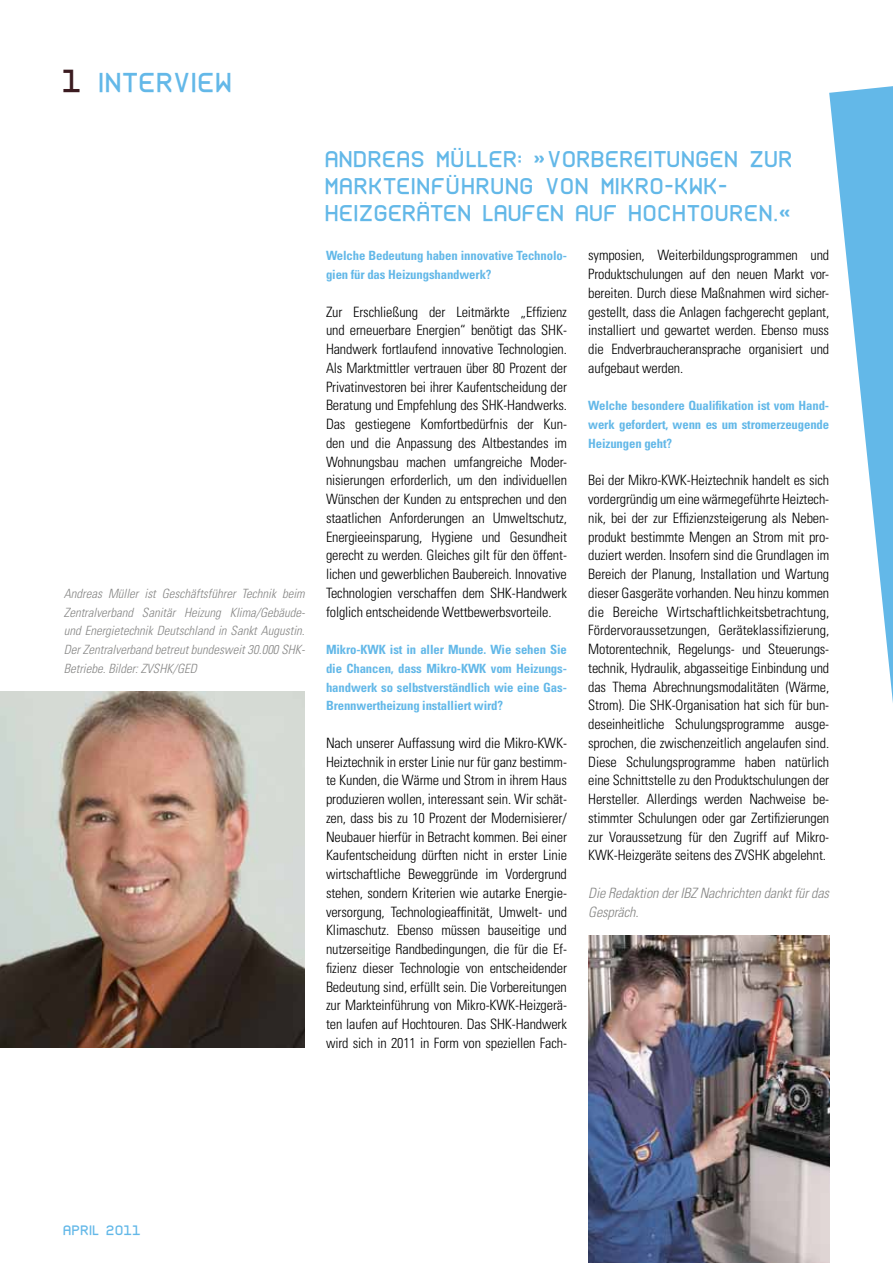
<style>
.page{position:relative;width:893px;height:1263px;background:#fff}
.page>*{position:absolute;margin:0;border:0;box-sizing:border-box;transform-origin:0 0}
.t1{font:27px "IBZ Font";color:#63b8e8}
.t2{font:22.5px/27px "IBZ Font";letter-spacing:-.01em;color:#63b8e8}
.t3{font:300 condensed 14.25px/18.8px "Univers";letter-spacing:-.01em;color:#000;text-align:justify}
.t4{font:italic 300 condensed 14.25px/18.8px "Univers";letter-spacing:-.01em;color:#878786}
.t5{font:13.5px "IBZ Font";color:#63b8e8}
.t6{font:700 condensed 12.75px/18.8px "Univers";letter-spacing:-.01em;color:#63b8e8;text-align:justify}
.t7{font:italic 300 condensed 12.75px/18.8px "Univers";color:#878786;text-align:justify}
.s1{font-size:31.5px;color:#3b1b20}
</style>
<div class="page">
<svg style="left:829px;top:86px;width:64px;height:1177px"></svg>
<img style="left:0;top:692px;width:305px;height:356px">
<img style="left:588px;top:935px;width:241px;height:328px">
<h1 class="t1" style="left:64px;top:66px;width:168px"><span class="s1">1</span> INTERVIEW</h1>
<p class="t7" style="left:64px;top:584px;width:243px">Andreas Müller ist Geschäftsführer Technik beim Zentralverband Sanitär Heizung Klima/Gebäude&shy;und Energietechnik Deutschland in Sankt Augustin.<br>Der Zentralverband betreut bundesweit 30.000 SHK-Betriebe. Bilder: ZVSHK/GED</p>
<h2 class="t2" style="left:326px;top:146px;width:470px">ANDREAS MÜLLER: »VORBEREITUNGEN ZUR<br>MARKTEINFÜHRUNG VON MIKRO-KWK-<br>HEIZGERÄTEN LAUFEN AUF HOCHTOUREN.«</h2>
<p class="t6" style="left:326px;top:246px;width:242px">Welche Bedeutung haben innovative Technolo&shy;gien für das Heizungshandwerk?</p>
<p class="t3" style="left:326px;top:302px;width:242px">Zur Erschließung der Leitmärkte „Effizienz und erneuerbare Energien“ benötigt das SHK-Handwerk fortlaufend innovative Technologien.<br>Als Marktmittler vertrauen über 80 Prozent der Privatinvestoren bei ihrer Kaufentscheidung der Beratung und Empfehlung des SHK-Handwerks.<br>Das gestiegene Komfortbedürfnis der Kun&shy;den und die Anpassung des Altbestandes im Wohnungsbau machen umfangreiche Moder&shy;nisierungen erforderlich, um den individuellen Wünschen der Kunden zu entsprechen und den staatlichen Anforderungen an Umweltschutz, Energieeinsparung, Hygiene und Gesundheit gerecht zu werden. Gleiches gilt für den öffent&shy;lichen und gewerblichen Baubereich. Innovative Technologien verschaffen dem SHK-Handwerk folglich entscheidende Wettbewerbsvorteile.</p>
<p class="t6" style="left:326px;top:640px;width:242px">Mikro-KWK ist in aller Munde. Wie sehen Sie die Chancen, dass Mikro-KWK vom Heizungs&shy;handwerk so selbstverständlich wie eine Gas-Brennwertheizung installiert wird?</p>
<p class="t3" style="left:326px;top:733px;width:242px">Nach unserer Auffassung wird die Mikro-KWK-Heiztechnik in erster Linie nur für ganz bestimm&shy;te Kunden, die Wärme und Strom in ihrem Haus produzieren wollen, interessant sein. Wir schät&shy;zen, dass bis zu 10 Prozent der Modernisierer/ Neubauer hierfür in Betracht kommen. Bei einer Kaufentscheidung dürften nicht in erster Linie wirtschaftliche Beweggründe im Vordergrund stehen, sondern Kriterien wie autarke Energie&shy;versorgung, Technologieaffinität, Umwelt- und Klimaschutz. Ebenso müssen bauseitige und nutzerseitige Randbedingungen, die für die Ef&shy;fizienz dieser Technologie von entscheidender Bedeutung sind, erfüllt sein. Die Vorbereitungen zur Markteinführung von Mikro-KWK-Heizgerä&shy;ten laufen auf Hochtouren. Das SHK-Handwerk wird sich in 2011 in Form von speziellen Fach-</p>
<p class="t3" style="left:588px;top:246px;width:242px">symposien, Weiterbildungsprogrammen und Produktschulungen auf den neuen Markt vor&shy;bereiten. Durch diese Maßnahmen wird sicher&shy;gestellt, dass die Anlagen fachgerecht geplant, installiert und gewartet werden. Ebenso muss die Endverbraucheransprache organisiert und aufgebaut werden.</p>
<p class="t6" style="left:588px;top:396px;width:242px">Welche besondere Qualifikation ist vom Hand&shy;werk gefordert, wenn es um stromerzeugende Heizungen geht?</p>
<p class="t3" style="left:588px;top:471px;width:242px">Bei der Mikro-KWK-Heiztechnik handelt es sich vordergründig um eine wärmegeführte Heiztech&shy;nik, bei der zur Effizienzsteigerung als Neben&shy;produkt bestimmte Mengen an Strom mit pro&shy;duziert werden. Insofern sind die Grundlagen im Bereich der Planung, Installation und Wartung dieser Gasgeräte vorhanden. Neu hinzu kommen die Bereiche Wirtschaftlichkeitsbetrachtung, Fördervoraussetzungen, Geräteklassifizierung, Motorentechnik, Regelungs- und Steuerungs&shy;technik, Hydraulik, abgasseitige Einbindung und das Thema Abrechnungsmodalitäten (Wärme, Strom). Die SHK-Organisation hat sich für bun&shy;deseinheitliche Schulungsprogramme ausge&shy;sprochen, die zwischenzeitlich angelaufen sind.<br>Diese Schulungsprogramme haben natürlich eine Schnittstelle zu den Produktschulungen der Hersteller. Allerdings werden Nachweise be&shy;stimmter Schulungen oder gar Zertifizierungen zur Voraussetzung für den Zugriff auf Mikro-KWK-Heizgeräte seitens des ZVSHK abgelehnt.</p>
<p class="t4" style="left:588px;top:883px;width:242px">Die Redaktion der IBZ Nachrichten dankt für das<br>Gespräch.</p>
<p class="t5" style="left:64px;top:1223px;width:17px">APRIL</p>
<p class="t5" style="left:107px;top:1223px;width:37px">2011</p>
</div>
